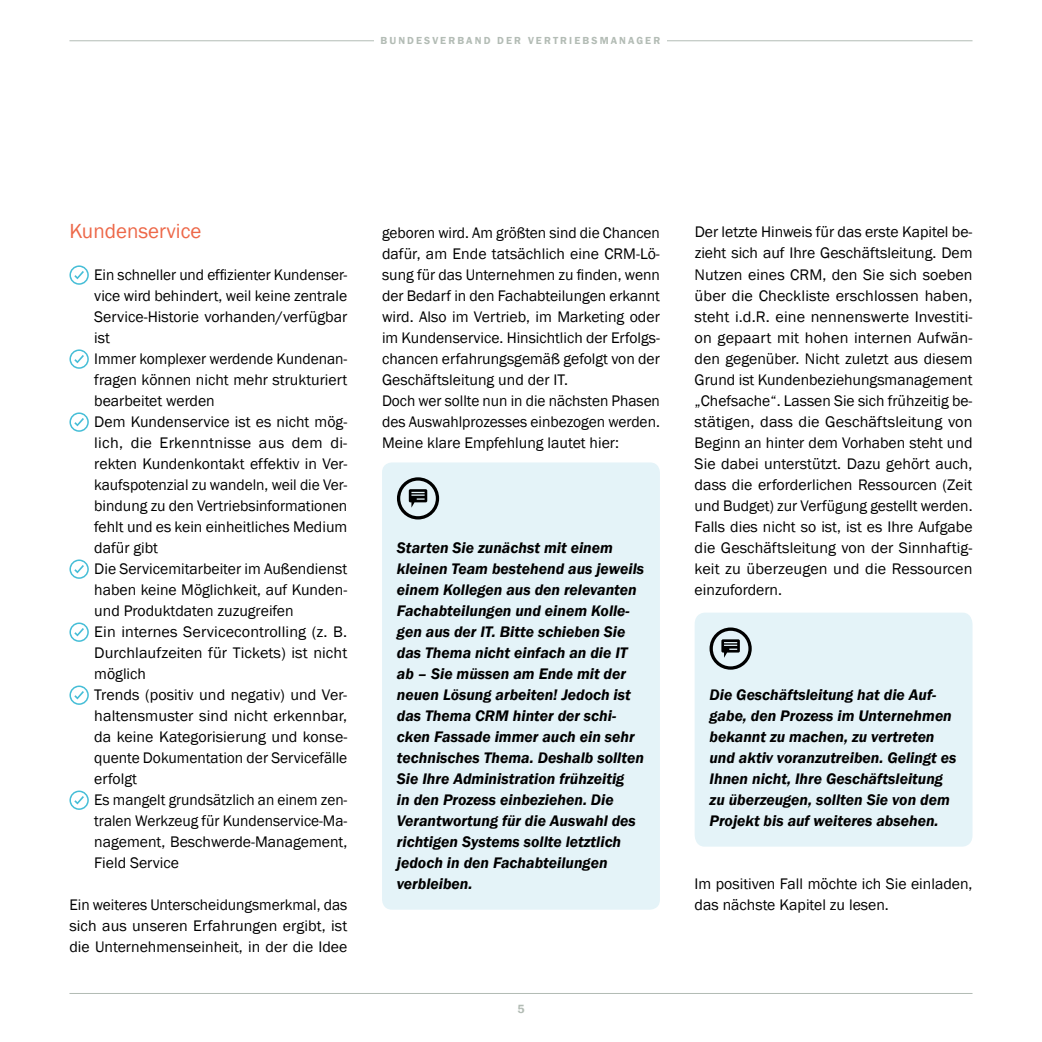
<style>
.page{position:relative;width:1042px;height:1042px;background:#fff}
.page>*{position:absolute;margin:0;border:0;box-sizing:border-box;transform-origin:0 0}
.t1{font:21px "Franklin Gothic";color:#ed6849}
.t2{font:15.75px/21px "Franklin Gothic";color:#000}
.t3{font:italic 600 15.75px/21px "Franklin Gothic";color:#000}
.t4{font:600 12.25px "Franklin Gothic";color:#b3bcb5}
.t5{font:600 10.5px "Franklin Gothic";letter-spacing:.2em;color:#b3bcb5}
</style>
<div class="page">
<hr style="left:69px;top:40px;width:903px;height:1px;background:#b3bcb5">
<div style="left:374px;top:37px;width:293px;height:8px;background:#fff"></div>
<hr style="left:69px;top:993px;width:903px;height:1px;background:#b3bcb5">
<svg style="left:69px;top:265px;width:20px;height:20px"></svg>
<svg style="left:69px;top:349px;width:20px;height:20px"></svg>
<svg style="left:69px;top:412px;width:20px;height:20px"></svg>
<svg style="left:69px;top:559px;width:20px;height:20px"></svg>
<svg style="left:69px;top:622px;width:20px;height:20px"></svg>
<svg style="left:69px;top:685px;width:20px;height:20px"></svg>
<svg style="left:69px;top:790px;width:20px;height:20px"></svg>
<div style="left:382px;top:462px;width:278px;height:447px;background:#e4f3f8;border-radius:10px"></div>
<svg style="left:397px;top:477px;width:42px;height:42px"></svg>
<div style="left:695px;top:612px;width:277px;height:234px;background:#e4f3f8"></div>
<svg style="left:709px;top:627px;width:43px;height:43px;background:#99a3a6"></svg>
<p class="t5" style="left:380px;top:34px;width:281px">BUNDESVERBAND DER VERTRIEBSMANAGER</p>
<h1 class="t1" style="left:69px;top:217px;width:134px">Kundenservice</h1>
<p class="t2" style="left:94px;top:264px;width:255px">Ein schneller und effizienter Kundenser&shy;vice wird behindert, weil keine zentrale<br>Service-Historie vorhanden/verfügbar ist<br>Immer komplexer werdende Kundenan&shy;fragen können nicht mehr strukturiert bearbeitet werden<br>Dem Kundenservice ist es nicht mög&shy;lich, die Erkenntnisse aus dem di&shy;rekten Kundenkontakt effektiv in Ver&shy;kaufspotenzial zu wandeln, weil die Ver&shy;bindung zu den Vertriebsinformationen fehlt und es kein einheitliches Medium dafür gibt<br>Die Servicemitarbeiter im Außendienst haben keine Möglichkeit, auf Kunden&shy;und Produktdaten zuzugreifen<br>Ein internes Servicecontrolling (z. B.<br>Durchlaufzeiten für Tickets) ist nicht möglich<br>Trends (positiv und negativ) und Ver&shy;haltensmuster sind nicht erkennbar, da keine Kategorisierung und konse&shy;quente Dokumentation der Servicefälle erfolgt<br>Es mangelt grundsätzlich an einem zen&shy;tralen Werkzeug für Kundenservice-Ma&shy;nagement, Beschwerde-Management,<br>Field Service</p>
<p class="t2" style="left:69px;top:894px;width:279px;text-align:justify">Ein weiteres Unterscheidungsmerkmal, das sich aus unseren Erfahrungen ergibt, ist die Unternehmenseinheit, in der die Idee</p>
<p class="t2" style="left:382px;top:222px;width:279px">geboren wird. Am größten sind die Chancen dafür, am Ende tatsächlich eine CRM-Lö&shy;sung für das Unternehmen zu finden, wenn der Bedarf in den Fachabteilungen erkannt wird. Also im Vertrieb, im Marketing oder im Kundenservice. Hinsichtlich der Erfolgs&shy;chancen erfahrungsgemäß gefolgt von der Geschäftsleitung und der IT.<br>Doch wer sollte nun in die nächsten Phasen des Auswahlprozesses einbezogen werden.<br>Meine klare Empfehlung lautet hier:</p>
<p class="t3" style="left:397px;top:537px;width:249px">Starten Sie zunächst mit einem kleinen Team bestehend aus jeweils einem Kollegen aus den relevanten<br>Fachabteilungen und einem Kolle&shy;gen aus der IT. Bitte schieben Sie das Thema nicht einfach an die IT ab – Sie müssen am Ende mit der neuen Lösung arbeiten! Jedoch ist das Thema CRM hinter der schi&shy;cken Fassade immer auch ein sehr technisches Thema. Deshalb sollten<br>Sie Ihre Administration frühzeitig<br>in den Prozess einbeziehen. Die<br>Verantwortung für die Auswahl des richtigen Systems sollte letztlich jedoch in den Fachabteilungen verbleiben.</p>
<p class="t2" style="left:694px;top:222px;width:279px;text-align:justify">Der letzte Hinweis für das erste Kapitel be&shy;zieht sich auf Ihre Geschäftsleitung. Dem Nutzen eines CRM, den Sie sich soeben über die Checkliste erschlossen haben, steht i.d.R. eine nennenswerte Investiti&shy;on gepaart mit hohen internen Aufwän&shy;den gegenüber. Nicht zuletzt aus diesem Grund ist Kundenbeziehungsmanagement „Chefsache“. Lassen Sie sich frühzeitig be&shy;stätigen, dass die Geschäftsleitung von Beginn an hinter dem Vorhaben steht und Sie dabei unterstützt. Dazu gehört auch, dass die erforderlichen Ressourcen (Zeit und Budget) zur Verfügung gestellt werden.<br>Falls dies nicht so ist, ist es Ihre Aufgabe die Geschäftsleitung von der Sinnhaftig&shy;keit zu überzeugen und die Ressourcen einzufordern.</p>
<p class="t3" style="left:709px;top:684px;width:248px">Die Geschäftsleitung hat die Auf&shy;gabe, den Prozess im Unternehmen bekannt zu machen, zu vertreten und aktiv voranzutreiben. Gelingt es Ihnen nicht, Ihre Geschäftsleitung zu überzeugen, sollten Sie von dem Projekt bis auf weiteres absehen.</p>
<p class="t2" style="left:694px;top:873px;width:279px">Im positiven Fall möchte ich Sie einladen, das nächste Kapitel zu lesen.</p>
<p class="t4" style="left:517px;top:1002px;width:9px">5</p>
</div>
